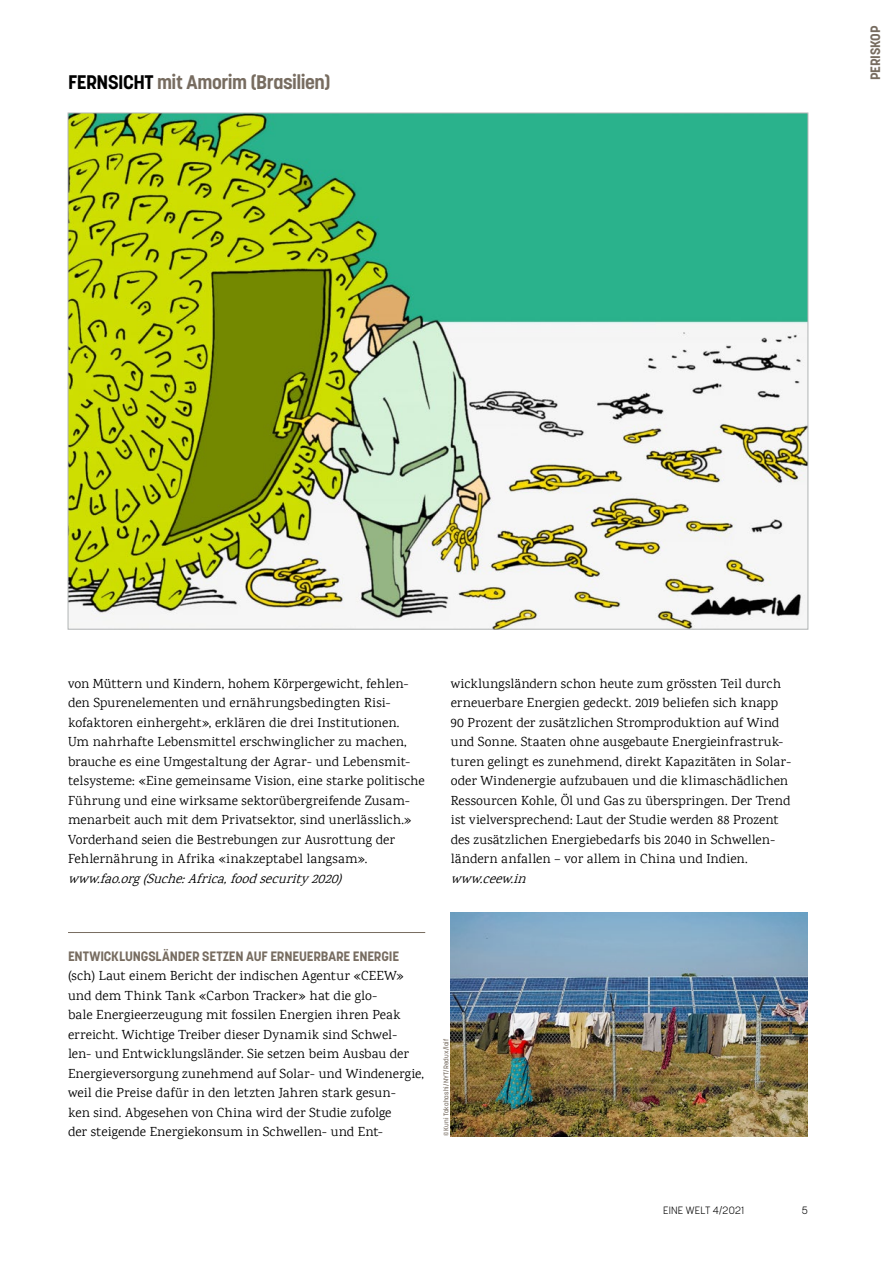
<style>
.page{position:relative;width:893px;height:1263px;background:#fff}
.page>*{position:absolute;margin:0;border:0;box-sizing:border-box;transform-origin:0 0}
.t1{font:700 19.5px "Korolev";letter-spacing:-.025em;color:#776c60}
.t2{font:13.5px/19.5px "Karma";letter-spacing:.01em;color:#000}
.t3{font:italic 13.5px "Karma";color:#000}
.t4{font:700 13.5px "Korolev";letter-spacing:-.01em;color:#776c60}
.t5{font:300 10.5px "Korolev";letter-spacing:.02em;color:#000}
.t6{font:500 6.75px "Korolev";letter-spacing:.02em;color:#776c60}
.s1{color:#000}
</style>
<div class="page">
<hr style="left:68px;top:932px;width:357px;height:1px;background:#776c60">
<img style="left:70px;top:115px;width:736px;height:513px">
<img style="left:451px;top:912px;width:357px;height:224px">
<h1 class="t1" style="left:68px;top:70px;width:264px"><span class="s1">FERNSICHT</span> mit Amorim (Brasilien)</h1>
<p class="t4" style="left:867px;top:80px;width:56px;rotate:-90deg">PERISKOP</p>
<p class="t2" style="left:68px;top:673px;width:358px">von Müttern und Kindern, hohem Körpergewicht, fehlen&shy;den Spurenelementen und ernährungsbedingten Risi&shy;kofaktoren einhergeht», erklären die drei Institutionen.<br>Um nahrhafte Lebensmittel erschwinglicher zu machen, brauche es eine Umgestaltung der Agrar- und Lebensmit&shy;telsysteme: «Eine gemeinsame Vision, eine starke politische Führung und eine wirksame sektorübergreifende Zusam&shy;menarbeit auch mit dem Privatsektor, sind unerlässlich.» Vorderhand seien die Bestrebungen zur Ausrottung der Fehlernährung in Afrika «inakzeptabel langsam».</p>
<p class="t3" style="left:68px;top:870px;width:281px">www.fao.org(Suche:Africa,foodsecurity2020)</p>
<p class="t2" style="left:451px;top:673px;width:342px">wicklungsländern schon heute zum grössten Teil durch erneuerbare Energien gedeckt. 2019 beliefen sich knapp 90 Prozent der zusätzlichen Stromproduktion auf Wind und Sonne. Staaten ohne ausgebaute Energieinfrastruk&shy;turen gelingt es zunehmend, direkt Kapazitäten in Solar&shy;oder Windenergie aufzubauen und die klimaschädlichen Ressourcen Kohle, Öl und Gas zu überspringen. Der Trend ist vielversprechend: Laut der Studie werden 88 Prozent des zusätzlichen Energiebedarfs bis 2040 in Schwellen&shy;ländern anfallen – vor allem in China und Indien.</p>
<p class="t3" style="left:451px;top:870px;width:82px">www.ceew.in</p>
<p class="t4" style="left:68px;top:947px;width:333px">ENTWICKLUNGSLÄNDER SETZEN AUF ERNEUERBARE ENERGIE</p>
<p class="t2" style="left:68px;top:966px;width:358px">(sch) Laut einem Bericht der indischen Agentur «CEEW» und dem Think Tank «Carbon Tracker» hat die glo-<br>bale Energieerzeugung mit fossilen Energien ihren Peak erreicht. Wichtige Treiber dieser Dynamik sind Schwel-<br>len- und Entwicklungsländer. Sie setzen beim Ausbau der Energieversorgung zunehmend auf Solar- und Windenergie, weil die Preise dafür in den letzten Jahren stark gesun-<br>ken sind. Abgesehen von China wird der Studie zufolge<br>der steigende Energiekonsum in Schwellen- und Ent-</p>
<p class="t6" style="left:442px;top:1136px;width:99px;rotate:-90deg">© Kuni Takahashi/NYT/Redux/laif</p>
<p class="t5" style="left:663px;top:1204px;width:82px">EINE WELT 4/2021</p>
<p class="t5" style="left:802px;top:1204px;width:8px">5</p>
</div>
